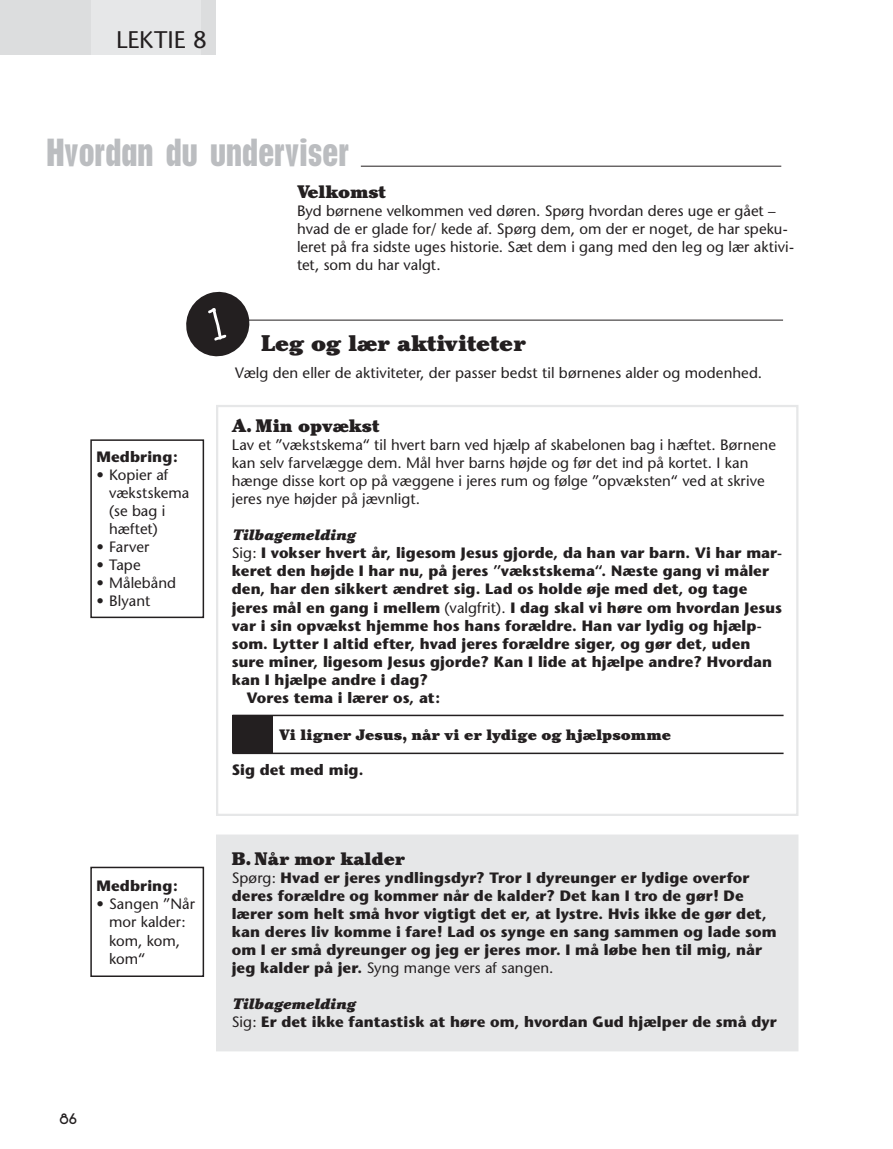
<style>
.page{position:relative;width:893px;height:1149px;background:#fff}
.page>*{position:absolute;margin:0;border:0;box-sizing:border-box;transform-origin:0 0}
.t1{font:700 condensed 36px "Placard";color:#bbbdc0}
.t2{font:24px "Stone Sans";color:#231f20}
.t3{font:900 22.5px "Cheltenham";color:#231f20}
.t4{font:900 18px "Cheltenham";color:#231f20}
.t5{font:700 15px/18px "Stone Sans";letter-spacing:.005em;color:#231f20}
.t6{font:15px/18px "Stone Sans";letter-spacing:.005em;color:#231f20}
.t7{font:900 15px "Cheltenham";letter-spacing:.01em;color:#231f20}
.t8{font:italic 900 15px "Cheltenham";letter-spacing:.005em;color:#231f20}
.t9{font:700 15px "JM New Garden";color:#231f20}
.s1{font-weight:400}
</style>
<div class="page">
<div style="left:0;top:0;width:91px;height:54px;background:#dcddde"></div>
<div style="left:91px;top:0;width:110px;height:54px;background:#e6e7e8"></div>
<div style="left:201px;top:0;width:15px;height:54px;background:#dcddde"></div>
<hr style="left:361px;top:166px;width:420px;height:1px;background:#231f20">
<hr style="left:234px;top:319px;width:549px;height:1px;background:#231f20">
<div style="left:90px;top:439px;width:114px;height:179px;border:2px solid #231f20"></div>
<div style="left:216px;top:405px;width:582px;height:410px;border:2px solid #e6e7e8"></div>
<div style="left:232px;top:715px;width:41px;height:37px;background:#231f20"></div>
<hr style="left:232px;top:714px;width:552px;height:2px;background:#231f20">
<hr style="left:232px;top:752px;width:552px;height:1px;background:#231f20">
<div style="left:217px;top:835px;width:580px;height:214px;background:#e6e7e8"></div>
<div style="left:216px;top:834px;width:582px;height:217px;border:2px solid #e6e7e8"></div>
<div style="left:90px;top:866px;width:114px;height:110px;border:2px solid #231f20"></div>
<svg style="left:186px;top:291px;width:67px;height:66px"></svg>
<h2 class="t2" style="left:116px;top:30px;width:92px">LEKTIE 8</h2>
<h1 class="t1" style="left:46px;top:134px;width:304px">Hvordan du underviser</h1>
<p class="t4" style="left:297px;top:185px;width:90px">Velkomst</p>
<p class="t6" style="left:297px;top:203px;width:498px">Byd børnene velkommen ved døren. Spørg hvordan deres uge er gået – hvad de er glade for/ kede af. Spørg dem, om der er noget, de har speku&shy;leret på fra sidste uges historie. Sæt dem i gang med den leg og lær aktivi&shy;tet, som du har valgt.</p>
<p class="t5" style="left:96px;top:449px;width:83px">Medbring:</p>
<p class="t6" style="left:109px;top:467px;width:82px;text-indent:-13px">• Kopier af vækstskema (se bag i hæftet)</p>
<p class="t6" style="left:96px;top:539px;width:55px">• Farver</p>
<p class="t6" style="left:96px;top:557px;width:46px">• Tape</p>
<p class="t6" style="left:96px;top:575px;width:81px">• Målebånd</p>
<p class="t6" style="left:96px;top:593px;width:55px">• Blyant</p>
<p class="t5" style="left:96px;top:878px;width:83px">Medbring:</p>
<p class="t6" style="left:109px;top:896px;width:87px;text-indent:-13px">• Sangen ”Når mor kalder: kom, kom, kom“</p>
<p class="t9" style="left:60px;top:1113px;width:19px">86</p>
<h3 class="t3" style="left:261px;top:334px;width:266px">Leg og lær aktiviteter</h3>
<p class="t6" style="left:235px;top:365px;width:528px">Vælg den eller de aktiviteter, der passer bedst til børnenes alder og modenhed.</p>
<p class="t4" style="left:232px;top:419px;width:149px">A. Min opvækst</p>
<p class="t6" style="left:232px;top:437px;width:546px">Lav et ”vækstskema“ til hvert barn ved hjælp af skabelonen bag i hæftet. Børnene kan selv farvelægge dem. Mål hver barns højde og før det ind på kortet. I kan hænge disse kort op på væggene i jeres rum og følge ”opvæksten“ ved at skrive jeres nye højder på jævnligt.</p>
<p class="t8" style="left:232px;top:529px;width:125px">Tilbagemelding</p>
<p class="t5" style="left:232px;top:545px;width:552px"><span class="s1">Sig:</span> I vokser hvert år, ligesom Jesus gjorde, da han var barn. Vi har mar-</p>
<p class="t5" style="left:232px;top:563px;width:539px">keret den højde I har nu, på jeres ”vækstskema“. Næste gang vi måler</p>
<p class="t5" style="left:232px;top:581px;width:517px">den, har den sikkert ændret sig. Lad os holde øje med det, og tage</p>
<p class="t5" style="left:232px;top:599px;width:552px">jeres mål en gang i mellem <span class="s1">(valgfrit).</span> I dag skal vi høre om hvordan Jesus</p>
<p class="t5" style="left:232px;top:617px;width:532px">var i sin opvækst hjemme hos hans forældre. Han var lydig og hjælp-</p>
<p class="t5" style="left:232px;top:635px;width:520px">som. Lytter I altid efter, hvad jeres forældre siger, og gør det, uden</p>
<p class="t5" style="left:232px;top:653px;width:542px">sure miner, ligesom Jesus gjorde? Kan I lide at hjælpe andre? Hvordan</p>
<p class="t5" style="left:232px;top:671px;width:198px">kan I hjælpe andre i dag?</p>
<p class="t5" style="left:247px;top:689px;width:195px">Vores tema i lærer os, at:</p>
<p class="t7" style="left:279px;top:728px;width:393px">Vi ligner Jesus, når vi er lydige og hjælpsomme</p>
<p class="t5" style="left:232px;top:761px;width:133px">Sig det med mig.</p>
<p class="t4" style="left:232px;top:851px;width:175px">B. Når mor kalder</p>
<p class="t5" style="left:232px;top:869px;width:546px"><span class="s1">Spørg:</span> Hvad er jeres yndlingsdyr? Tror I dyreunger er lydige overfor deres forældre og kommer når de kalder? Det kan I tro de gør! De lærer som helt små hvor vigtigt det er, at lystre. Hvis ikke de gør det, kan deres liv komme i fare! Lad os synge en sang sammen og lade som om I er små dyreunger og jeg er jeres mor. I må løbe hen til mig, når jeg kalder på jer. <span class="s1">Syng mange vers af sangen.</span></p>
<p class="t8" style="left:232px;top:997px;width:125px">Tilbagemelding</p>
<p class="t5" style="left:232px;top:1013px;width:546px"><span class="s1">Sig:</span> Er det ikke fantastisk at høre om, hvordan Gud hjælper de små dyr</p>
</div>
